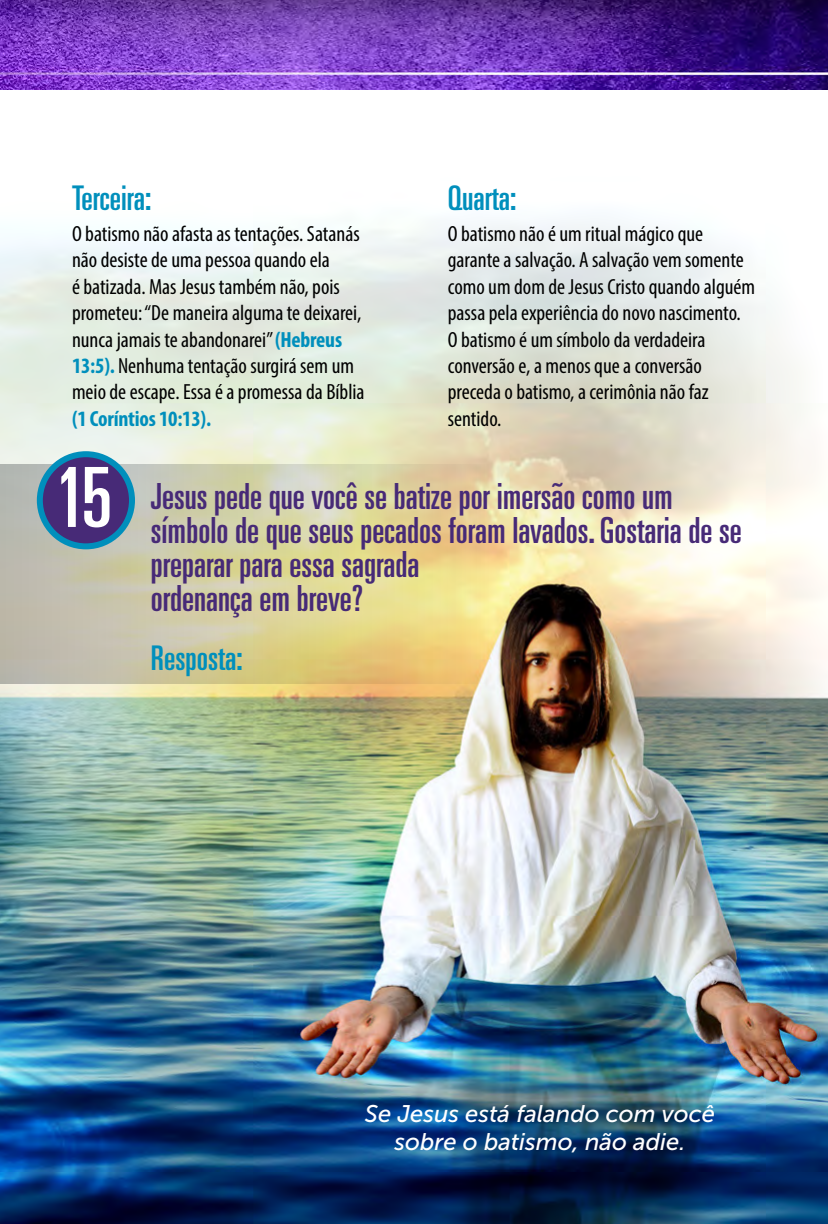
<style>
.page{position:relative;width:828px;height:1224px;background:#fff}
.page>*{position:absolute;margin:0;border:0;box-sizing:border-box;transform-origin:0 0}
.t1{font:ultra-condensed 83px "Univers";color:#fff}
.t2{font:ultra-condensed 36px/34px "Univers";color:#472a77}
.t3{font:ultra-condensed 34px "Univers";color:#008fbc}
.t4{font:italic 24px/28.8px "Museo Sans 500";color:#fff;text-align:center}
.t5{font:condensed 22px/26.4px "Myriad Pro";color:#000}
.t6{font:700 condensed 22px "Myriad Pro";letter-spacing:-.01em;color:#008fbc}
.s1{font-weight:700;color:#008fbc}
</style>
<div class="page">
<img style="left:0;top:218px;width:828px;height:1006px">
<img style="left:0;top:0;width:828px;height:90px">
<svg style="left:0;top:465px;width:488px;height:218px;background:#d5cc9d"></svg>
<div style="left:40px;top:454px;width:92px;height:92px;background:#472a77;border-radius:50%"></div>
<div style="left:37px;top:451px;width:98px;height:98px;border:6px solid #008fbc;border-radius:50%"></div>
<h3 class="t3" style="left:72px;top:179px;width:81px">Terceira:</h3>
<p class="t5" style="left:72px;top:220px;width:294px">O batismo não afasta as tentações. Satanás não desiste de uma pessoa quando ela<br>é batizada. Mas Jesus também não, pois prometeu: “De maneira alguma te deixarei, nunca jamais te abandonarei” <span class="s1">(Hebreus 13:5).</span> Nenhuma tentação surgirá sem um meio de escape. Essa é a promessa da Bíblia</p>
<p class="t6" style="left:72px;top:405px;width:141px">(1 Coríntios 10:13).</p>
<h3 class="t3" style="left:448px;top:179px;width:70px">Quarta:</h3>
<p class="t5" style="left:448px;top:220px;width:309px">O batismo não é um ritual mágico que garante a salvação. A salvação vem somente como um dom de Jesus Cristo quando alguém passa pela experiência do novo nascimento.<br>O batismo é um símbolo da verdadeira conversão e, a menos que a conversão preceda o batismo, a cerimônia não faz sentido.</p>
<h1 class="t1" style="left:55px;top:450px;width:59px">15</h1>
<h2 class="t2" style="left:151px;top:479px;width:592px">Jesus pede que você se batize por imersão como um símbolo de que seus pecados foram lavados. Gostaria de se preparar para essa sagrada<br>ordenança em breve?</h2>
<h3 class="t3" style="left:151px;top:638px;width:93px">Resposta:</h3>
<p class="t4" style="left:365px;top:1099px;width:352px">Se Jesus está falando com você sobre o batismo, não adie.</p>
</div>
